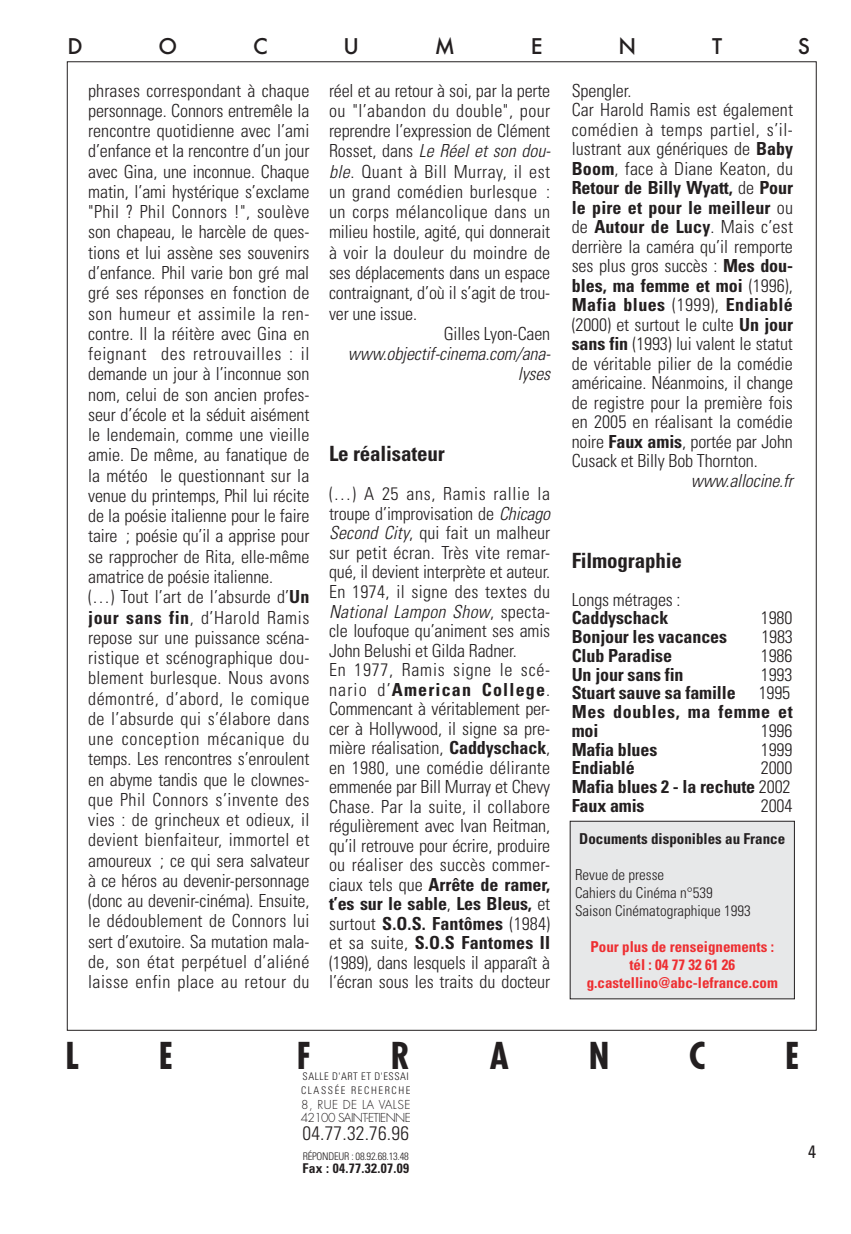
<style>
.page{position:relative;width:851px;height:1234px;background:#fff}
.page>*{position:absolute;margin:0;border:0;box-sizing:border-box;transform-origin:0 0}
.t1{font:700 condensed 36px "Futura";color:#231f20}
.t2{font:700 condensed 21px "Univers";letter-spacing:-.01em;color:#231f20}
.t3{font:500 21px "Futura";color:#231f20}
.t4{font:300 condensed 19.5px "Univers";letter-spacing:.01em;color:#231f20}
.t5{font:300 condensed 18px/20.2px "Univers";color:#231f20}
.t6{font:700 condensed 18px/18.8px "Univers";letter-spacing:-.01em;color:#231f20;text-align:justify}
.t7{font:300 condensed 18px "Univers";letter-spacing:.025em;color:#231f20}
.t8{font:italic 300 condensed 18px/20.2px "Univers";letter-spacing:-.01em;color:#231f20;text-align:right}
.t9{font:300 condensed 18px "Univers";letter-spacing:.02em;color:#231f20}
.t10{font:700 condensed 18px/18.8px "Univers";letter-spacing:.035em;color:#231f20}
.t11{font:condensed 18px "Univers";color:#231f20}
.t12{font:700 condensed 15px/18px "Univers";color:#ee2e31;text-align:center}
.t13{font:300 condensed 15px/18px "Univers";color:#231f20}
.t14{font:700 condensed 15px "Univers";color:#231f20}
.t15{font:700 condensed 13.5px "Univers";letter-spacing:.025em;color:#231f20}
.t16{font:300 12px/13.5px "Futura";letter-spacing:-.05em;color:#231f20}
.t17{font:300 condensed 10.5px/13.5px "Univers";letter-spacing:.15em;color:#231f20}
.t18{font:300 condensed 10.5px "Univers";letter-spacing:-.02em;color:#231f20}
.s1{font-weight:700}
.s2{font-style:normal}
.s3{font-style:italic}
.s4{font-weight:300}
</style>
<div class="page">
<div style="left:570px;top:821px;width:224px;height:177px;background:#e7e8e9"></div>
<p class="t3" style="left:67px;top:37px;width:17px">D</p>
<p class="t3" style="left:158px;top:37px;width:20px">O</p>
<p class="t3" style="left:253px;top:37px;width:16px">C</p>
<p class="t3" style="left:343px;top:37px;width:17px">U</p>
<p class="t3" style="left:435px;top:37px;width:22px">M</p>
<p class="t3" style="left:531px;top:37px;width:13px">E</p>
<p class="t3" style="left:618px;top:37px;width:19px">N</p>
<p class="t3" style="left:712px;top:37px;width:12px">T</p>
<p class="t3" style="left:797px;top:37px;width:14px">S</p>
<p class="t5" style="left:88px;top:82px;width:223px">phrases correspondant à chaque personnage. Connors entremêle la rencontre quotidienne avec l’ami d’enfance et la rencontre d’un jour avec Gina, une inconnue. Chaque matin, l’ami hystérique s’exclame "Phil ? Phil Connors !", soulève son chapeau, le harcèle de ques&shy;tions et lui assène ses souvenirs d’enfance. Phil varie bon gré mal gré ses réponses en fonction de son humeur et assimile la ren&shy;contre. Il la réitère avec Gina en feignant des retrouvailles : il demande un jour à l’inconnue son nom, celui de son ancien profes&shy;seur d’école et la séduit aisément le lendemain, comme une vieille amie. De même, au fanatique de la météo le questionnant sur la venue du printemps, Phil lui récite de la poésie italienne pour le faire taire ; poésie qu’il a apprise pour se rapprocher de Rita, elle-même amatrice de poésie italienne.<br>(…) Tout l’art de l’absurde d’<span class="s1">Un jour sans fin</span>, d’Harold Ramis repose sur une puissance scéna&shy;ristique et scénographique dou&shy;blement burlesque. Nous avons démontré, d’abord, le comique de l’absurde qui s’élabore dans une conception mécanique du temps. Les rencontres s’enroulent en abyme tandis que le clownes&shy;que Phil Connors s’invente des vies : de grincheux et odieux, il devient bienfaiteur, immortel et amoureux ; ce qui sera salvateur à ce héros au devenir-personnage (donc au devenir-cinéma). Ensuite, le dédoublement de Connors lui sert d’exutoire. Sa mutation mala&shy;de, son état perpétuel d’aliéné laisse enfin place au retour du</p>
<p class="t5" style="left:329px;top:82px;width:223px">réel et au retour à soi, par la perte</p>
<p class="t7" style="left:329px;top:104px;width:223px">ou "l’abandon du double", pour</p>
<p class="t5" style="left:329px;top:122px;width:223px">reprendre l’expression de Clément</p>
<p class="t8" style="left:329px;top:143px;width:223px"><span class="s2">Rosset, dans</span> Le Réel et son dou-</p>
<p class="t7" style="left:329px;top:165px;width:223px"><span class="s3">ble</span>. Quant à Bill Murray, il est</p>
<p class="t9" style="left:329px;top:185px;width:223px">un grand comédien burlesque :</p>
<p class="t7" style="left:329px;top:205px;width:223px">un corps mélancolique dans un</p>
<p class="t5" style="left:329px;top:224px;width:223px">milieu hostile, agité, qui donnerait</p>
<p class="t5" style="left:329px;top:244px;width:223px">à voir la douleur du moindre de</p>
<p class="t5" style="left:329px;top:264px;width:223px">ses déplacements dans un espace</p>
<p class="t5" style="left:329px;top:284px;width:223px">contraignant, d’où il s’agit de trou-</p>
<p class="t5" style="left:329px;top:305px;width:90px">ver une issue.</p>
<p class="t5" style="left:443px;top:325px;width:108px">Gilles Lyon-Caen</p>
<p class="t8" style="left:348px;top:345px;width:204px">www.objectif-cinema.com/ana&shy;lyses</p>
<p class="t2" style="left:329px;top:446px;width:117px">Le réalisateur</p>
<p class="t5" style="left:329px;top:486px;width:223px;line-height:19.5px">(…) A 25 ans, Ramis rallie la troupe d’improvisation de <span class="s3">Chicago<br>Second City</span>, qui fait un malheur sur petit écran. Très vite remar&shy;qué, il devient interprète et auteur.<br>En 1974, il signe des textes du<br><span class="s3">National Lampon Show</span>, specta&shy;cle loufoque qu’animent ses amis<br>John Belushi et Gilda Radner.<br>En 1977, Ramis signe le scé&shy;nario d’<span class="s1">American College</span>.<br>Commencant à véritablement per&shy;cer à Hollywood, il signe sa pre&shy;mière réalisation, <span class="s1">Caddyschack</span>, en 1980, une comédie délirante emmenée par Bill Murray et Chevy<br>Chase. Par la suite, il collabore régulièrement avec Ivan Reitman, qu’il retrouve pour écrire, produire ou réaliser des succès commer&shy;ciaux tels que <span class="s1">Arrête de ramer, t’es sur le sable</span>, <span class="s1">Les Bleus,</span> et surtout <span class="s1">S.O.S. Fantômes</span> (1984) et sa suite, <span class="s1">S.O.S Fantomes II </span>(1989), dans lesquels il apparaît à l’écran sous les traits du docteur</p>
<p class="t5" style="left:571px;top:82px;width:223px;line-height:19.5px">Spengler.<br>Car Harold Ramis est également comédien à temps partiel, s’il&shy;lustrant aux génériques de <span class="s1">Baby<br>Boom</span>, face à Diane Keaton, du<br><span class="s1">Retour de Billy Wyatt,</span> de <span class="s1">Pour le pire et pour le meilleur</span> ou de <span class="s1">Autour de Lucy</span>. Mais c’est derrière la caméra qu’il remporte ses plus gros succès : <span class="s1">Mes dou&shy;bles, ma femme et moi</span> (1996),<br><span class="s1">Mafia blues</span> (1999), <span class="s1">Endiablé </span>(2000) et surtout le culte <span class="s1">Un jour sans fin</span> (1993) lui valent le statut de véritable pilier de la comédie américaine. Néanmoins, il change de registre pour la première fois en 2005 en réalisant la comédie noire <span class="s1">Faux amis</span>, portée par John<br>Cusack et Billy Bob Thornton.</p>
<p class="t8" style="left:690px;top:472px;width:104px">www.allocine.fr</p>
<p class="t2" style="left:571px;top:552px;width:112px">Filmographie</p>
<p class="t5" style="left:571px;top:590px;width:110px">Longs métrages :</p>
<p class="t6" style="left:571px;top:610px;width:98px">Caddyschack</p>
<p class="t5" style="left:760px;top:609px;width:33px">1980</p>
<p class="t6" style="left:571px;top:629px;width:157px">Bonjour les vacances</p>
<p class="t5" style="left:761px;top:628px;width:33px">1983</p>
<p class="t6" style="left:571px;top:647px;width:102px">Club Paradise</p>
<p class="t5" style="left:760px;top:647px;width:33px">1986</p>
<p class="t6" style="left:571px;top:666px;width:113px">Un jour sans fin</p>
<p class="t5" style="left:760px;top:665px;width:33px">1993</p>
<p class="t6" style="left:571px;top:685px;width:165px">Stuart sauve sa famille</p>
<p class="t5" style="left:758px;top:684px;width:33px">1995</p>
<p class="t10" style="left:571px;top:704px;width:223px">Mes doubles, ma femme et moi</p>
<p class="t5" style="left:760px;top:722px;width:33px">1996</p>
<p class="t6" style="left:571px;top:741px;width:87px">Mafia blues</p>
<p class="t5" style="left:760px;top:740px;width:33px">1999</p>
<p class="t6" style="left:571px;top:760px;width:64px">Endiablé</p>
<p class="t6" style="left:571px;top:760px;width:222px;text-indent:189px"><span class="s4">2000<br></span>Mafia blues 2 - la rechute <span class="s4">2002<br></span>Faux amis</p>
<p class="t5" style="left:760px;top:797px;width:33px">2004</p>
<p class="t14" style="left:579px;top:833px;width:207px">Documents disponibles au France</p>
<p class="t13" style="left:575px;top:867px;width:177px">Revue de presse<br>Cahiers du Cinéma n°539<br>Saison Cinématographique 1993</p>
<p class="t12" style="left:586px;top:939px;width:193px">Pour plus de renseignements : tél : 04 77 32 61 26 g.castellino@abc-lefrance.com</p>
<h1 class="t1" style="left:65px;top:1039px;width:15px">L</h1>
<h1 class="t1" style="left:159px;top:1039px;width:16px">E</h1>
<h1 class="t1" style="left:297px;top:1039px;width:16px">F</h1>
<h1 class="t1" style="left:391px;top:1039px;width:21px">R</h1>
<h1 class="t1" style="left:490px;top:1039px;width:21px">A</h1>
<h1 class="t1" style="left:588px;top:1039px;width:22px">N</h1>
<h1 class="t1" style="left:689px;top:1039px;width:18px">C</h1>
<h1 class="t1" style="left:785px;top:1039px;width:16px">E</h1>
<p class="t17" style="left:301px;top:1070px;width:111px">SALLE D'ART ET D'ESSAI<br>CLASSÉE RECHERCHE</p>
<p class="t16" style="left:300px;top:1098px;width:112px">8, RUE DE LA VALSE<br>42100 SAINT-ETIENNE</p>
<p class="t4" style="left:302px;top:1125px;width:108px">04.77.32.76.96</p>
<p class="t18" style="left:302px;top:1151px;width:108px">RÉPONDEUR : 08.92.68.13.48</p>
<p class="t15" style="left:302px;top:1162px;width:108px">Fax : 04.77.32.07.09</p>
<p class="t11" style="left:808px;top:1144px;width:9px">4</p>
</div>
